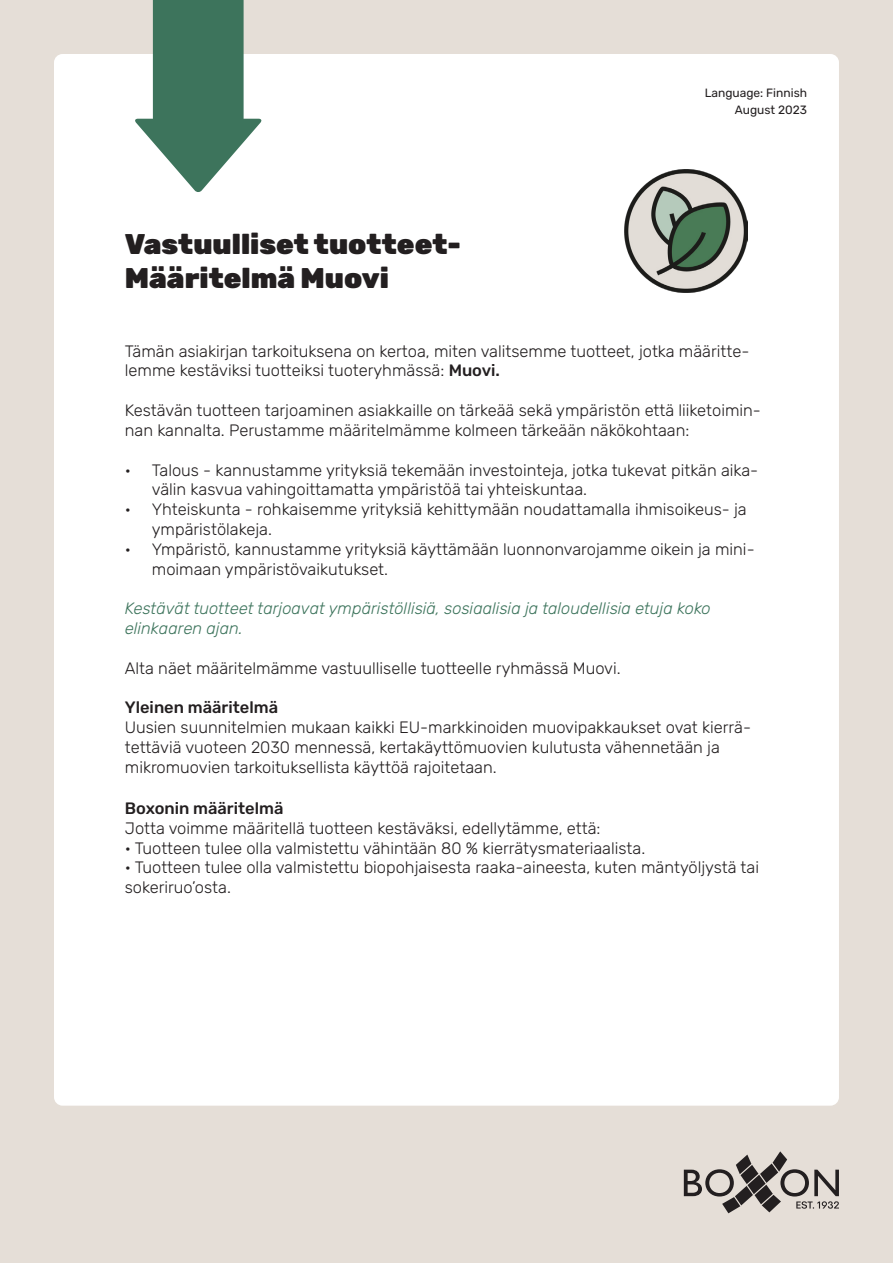
<style>
.page{position:relative;width:893px;height:1263px;background:#e5ded7}
.page>*{position:absolute;margin:0;border:0;box-sizing:border-box;transform-origin:0 0}
.t1{font:900 28.5px "Rubik";color:#231f20}
.t2{font:300 16.5px/19.8px "Rubik";color:#231f20}
.t3{font:italic 300 16.5px "Rubik";color:#3d745c}
.t4{font:500 16.5px "Rubik";color:#231f20}
.t5{font:12px "Rubik";color:#231f20}
.s1{font-weight:500}
</style>
<div class="page">
<svg style="left:684px;top:1151px;width:155px;height:62px"></svg>
<div style="left:54px;top:54px;width:785px;height:1052px;background:#fff;border-radius:9px"></div>
<svg style="left:135px;top:0;width:127px;height:192px"></svg>
<img style="left:625px;top:169px;width:122px;height:123px">
<p class="t1" style="left:125px;top:228px;width:338px">Vastuulliset tuotteet-</p>
<p class="t1" style="left:125px;top:263px;width:266px">Määritelmä Muovi</p>
<p class="t5" style="left:705px;top:86px;width:104px">Language: Finnish</p>
<p class="t5" style="left:735px;top:103px;width:74px">August 2023</p>
<p class="t2" style="left:125px;top:341px;width:626px">Tämän asiakirjan tarkoituksena on kertoa, miten valitsemme tuotteet, jotka määritte&shy;lemme kestäviksi tuotteiksi tuoteryhmässä: <span class="s1">Muovi.</span></p>
<p class="t2" style="left:125px;top:401px;width:638px">Kestävän tuotteen tarjoaminen asiakkaille on tärkeää sekä ympäristön että liiketoimin&shy;nan kannalta. Perustamme määritelmämme kolmeen tärkeään näkökohtaan:</p>
<p class="t2" style="left:152px;top:460px;width:608px;text-indent:-27px">• Talous - kannustamme yrityksiä tekemään investointeja, jotka tukevat pitkän aika&shy;välin kasvua vahingoittamatta ympäristöä tai yhteiskuntaa.</p>
<p class="t2" style="left:152px;top:500px;width:596px;text-indent:-27px">• Yhteiskunta - rohkaisemme yrityksiä kehittymään noudattamalla ihmisoikeus- ja ympäristölakeja.</p>
<p class="t2" style="left:152px;top:539px;width:604px;text-indent:-27px">• Ympäristö, kannustamme yrityksiä käyttämään luonnonvarojamme oikein ja mini&shy;moimaan ympäristövaikutukset.</p>
<p class="t3" style="left:125px;top:599px;width:587px">Kestävät tuotteet tarjoavat ympäristöllisiä, sosiaalisia ja taloudellisia etuja koko</p>
<p class="t3" style="left:125px;top:619px;width:119px">elinkaaren ajan.</p>
<p class="t2" style="left:125px;top:658px;width:497px">Alta näet määritelmämme vastuulliselle tuotteelle ryhmässä Muovi.</p>
<p class="t4" style="left:125px;top:698px;width:155px">Yleinen määritelmä</p>
<p class="t2" style="left:125px;top:718px;width:628px">Uusien suunnitelmien mukaan kaikki EU-markkinoiden muovipakkaukset ovat kierrä&shy;tettäviä vuoteen 2030 mennessä, kertakäyttömuovien kulutusta vähennetään ja</p>
<p class="t2" style="left:125px;top:757px;width:373px">mikromuovien tarkoituksellista käyttöä rajoitetaan.</p>
<p class="t4" style="left:125px;top:799px;width:160px">Boxonin määritelmä</p>
<p class="t2" style="left:125px;top:818px;width:477px">Jotta voimme määritellä tuotteen kestäväksi, edellytämme, että:</p>
<p class="t2" style="left:125px;top:838px;width:522px">• Tuotteen tulee olla valmistettu vähintään 80 % kierrätysmateriaalista.</p>
<p class="t2" style="left:125px;top:858px;width:636px">• Tuotteen tulee olla valmistettu biopohjaisesta raaka-aineesta, kuten mäntyöljystä tai sokeriruo’osta.</p>
</div>
